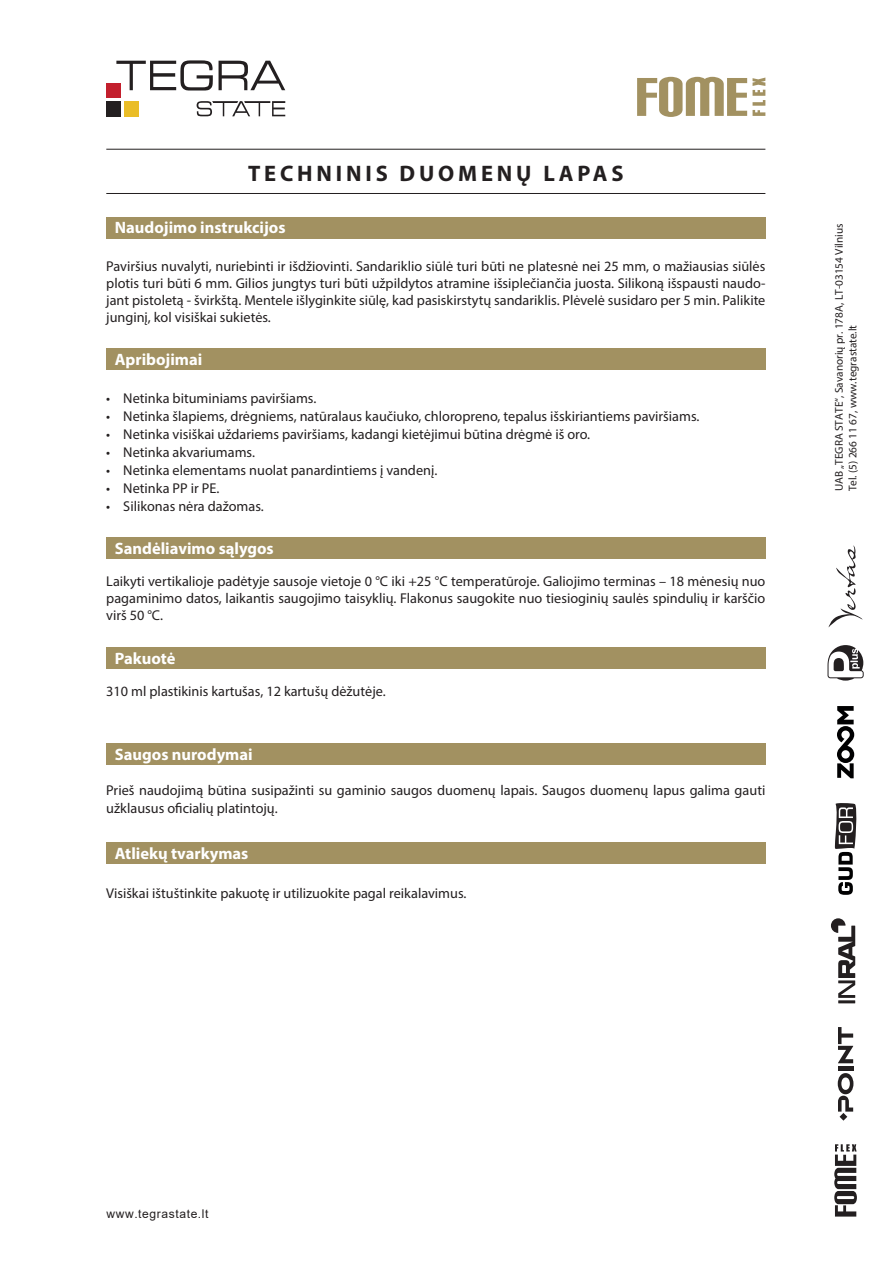
<style>
.page{position:relative;width:893px;height:1263px;background:#fff}
.page>*{position:absolute;margin:0;border:0;box-sizing:border-box;transform-origin:0 0}
.t1{font:700 22.5px "Myriad Pro";letter-spacing:.17em;color:#231f20}
.t2{font:700 16.5px "Myriad Pro";color:#fff}
.t3{font:14.25px/17.1px "Myriad Pro";color:#231f20;text-align:justify}
.t4{font:12px "Arial";letter-spacing:.05em;color:#231f20}
.t5{font:11.25px/13.5px "Myriad Pro";color:#231f20}
</style>
<div class="page">
<div style="left:107px;top:83px;width:14px;height:15px;background:#c31f2d"></div>
<div style="left:124px;top:101px;width:14px;height:15px;background:#eabd27"></div>
<div style="left:107px;top:101px;width:14px;height:15px;background:#231f20"></div>
<svg style="left:116px;top:60px;width:169px;height:30px"></svg>
<svg style="left:197px;top:101px;width:88px;height:15px"></svg>
<svg style="left:834px;top:1144px;width:23px;height:72px"></svg>
<hr style="left:838px;top:1067px;width:15px;height:4px;background:#231f20">
<svg style="left:838px;top:1027px;width:15px;height:36px"></svg>
<svg style="left:838px;top:1073px;width:15px;height:38px"></svg>
<svg style="left:840px;top:1113px;width:7px;height:7px"></svg>
<svg style="left:827px;top:645px;width:37px;height:36px"></svg>
<svg style="left:828px;top:545px;width:34px;height:82px"></svg>
<hr style="left:838px;top:1000px;width:17px;height:3px;background:#231f20">
<svg style="left:831px;top:918px;width:24px;height:80px"></svg>
<svg style="left:835px;top:803px;width:22px;height:92px"></svg>
<svg style="left:837px;top:706px;width:17px;height:72px"></svg>
<div style="left:106px;top:743px;width:659px;height:22px;background:#a29161"></div>
<div style="left:106px;top:537px;width:659px;height:21px;background:#a29161"></div>
<div style="left:106px;top:842px;width:659px;height:22px;background:#a29161"></div>
<div style="left:106px;top:647px;width:659px;height:22px;background:#a29161"></div>
<hr style="left:106px;top:193px;width:659px;height:1px;background:#231f20">
<hr style="left:106px;top:149px;width:659px;height:1px;background:#231f20">
<svg style="left:637px;top:77px;width:128px;height:40px"></svg>
<div style="left:106px;top:217px;width:659px;height:21px;background:#a29161"></div>
<div style="left:106px;top:349px;width:659px;height:21px;background:#a29161"></div>
<p class="t1" style="left:248px;top:158px;width:377px">TECHNINIS DUOMENŲ LAPAS</p>
<p class="t2" style="left:115px;top:217px;width:172px">Naudojimo instrukcijos</p>
<p class="t3" style="left:106px;top:257px;width:661px">Paviršius nuvalyti, nuriebinti ir išdžiovinti. Sandariklio siūlė turi būti ne platesnė nei 25 mm, o mažiausias siūlės plotis turi būti 6 mm. Gilios jungtys turi būti užpildytos atramine išsiplečiančia juosta. Silikoną išspausti naudo&shy;jant pistoletą - švirkštą. Mentele išlyginkite siūlę, kad pasiskirstytų sandariklis. Plėvelė susidaro per 5 min. Palikite junginį, kol visiškai sukietės.</p>
<p class="t2" style="left:115px;top:349px;width:89px">Apribojimai</p>
<p class="t3" style="left:106px;top:389px;width:212px">• Netinka bituminiams paviršiams.</p>
<p class="t3" style="left:106px;top:407px;width:595px">• Netinka šlapiems, drėgniems, natūralaus kaučiuko, chloropreno, tepalus išskiriantiems paviršiams.</p>
<p class="t3" style="left:106px;top:425px;width:485px">• Netinka visiškai uždariems paviršiams, kadangi kietėjimui būtina drėgmė iš oro.</p>
<p class="t3" style="left:106px;top:443px;width:150px">• Netinka akvariumams.</p>
<p class="t3" style="left:106px;top:461px;width:332px">• Netinka elementams nuolat panardintiems į vandenį.</p>
<p class="t3" style="left:106px;top:479px;width:115px">• Netinka PP ir PE.</p>
<p class="t3" style="left:106px;top:497px;width:159px">• Silikonas nėra dažomas.</p>
<p class="t2" style="left:115px;top:537px;width:160px">Sandėliavimo sąlygos</p>
<p class="t3" style="left:106px;top:572px;width:661px">Laikyti vertikalioje padėtyje sausoje vietoje 0 °C iki +25 °C temperatūroje. Galiojimo terminas – 18 mėnesių nuo pagaminimo datos, laikantis saugojimo taisyklių. Flakonus saugokite nuo tiesioginių saulės spindulių ir karščio virš 50 °C.</p>
<p class="t2" style="left:115px;top:648px;width:62px">Pakuotė</p>
<p class="t3" style="left:106px;top:683px;width:281px">310 ml plastikinis kartušas, 12 kartušų dėžutėje.</p>
<p class="t2" style="left:115px;top:743px;width:139px">Saugos nurodymai</p>
<p class="t3" style="left:106px;top:782px;width:661px">Prieš naudojimą būtina susipažinti su gaminio saugos duomenų lapais. Saugos duomenų lapus galima gauti užklausus oficialių platintojų.</p>
<p class="t2" style="left:115px;top:843px;width:135px">Atliekų tvarkymas</p>
<p class="t3" style="left:106px;top:884px;width:362px">Visiškai ištuštinkite pakuotę ir utilizuokite pagal reikalavimus.</p>
<p class="t5" style="left:832px;top:491px;width:269px;rotate:-90deg">UAB „TEGRA STATE“, Savanorių pr. 178A, LT-03154 Vilnius<br>Tel. (5) 266 11 67, www.tegrastate.lt</p>
<p class="t4" style="left:106px;top:1205px;width:104px">www.tegrastate.lt</p>
</div>
